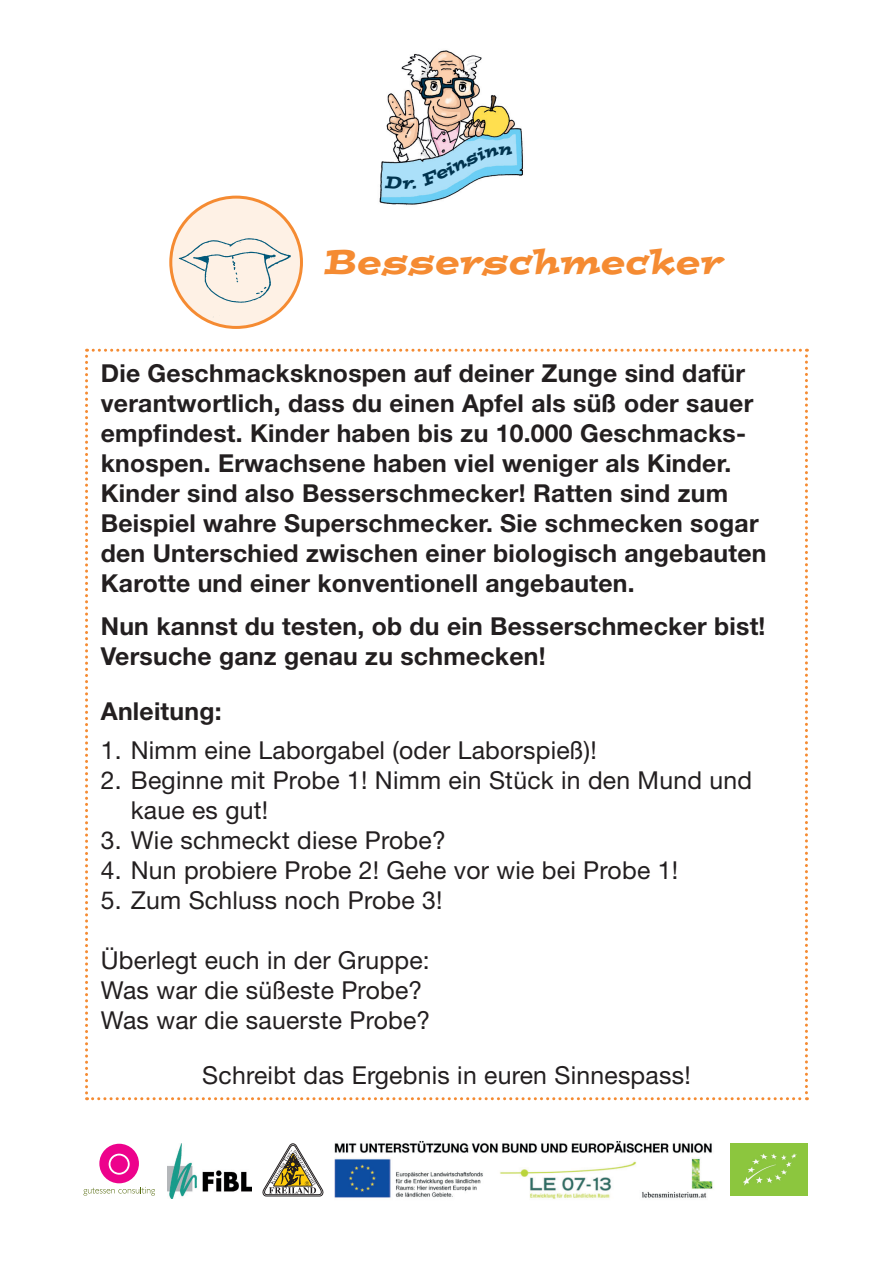
<style>
.page{position:relative;width:893px;height:1263px;background:#fff}
.page>*{position:absolute;margin:0;border:0;box-sizing:border-box;transform-origin:0 0}
.t1{font:italic 34.5px "Postino";letter-spacing:.02em;color:#f58b32}
.t2{font:700 24.75px/30px "Helvetica Neue LT Std";letter-spacing:.01em;color:#231f20}
.t3{font:24.75px/30px "Helvetica Neue LT Std";letter-spacing:.01em;color:#231f20}
</style>
<div class="page">
<img style="left:379px;top:50px;width:144px;height:155px">
<img style="left:319px;top:1141px;width:394px;height:59px">
<svg style="left:83px;top:1144px;width:72px;height:51px"></svg>
<img style="left:730px;top:1144px;width:78px;height:51px">
<img style="left:167px;top:1144px;width:84px;height:54px">
<svg style="left:263px;top:1144px;width:60px;height:52px"></svg>
<svg style="left:85px;top:349px;width:723px;height:751px"></svg>
<div style="left:171px;top:197px;width:130px;height:130px;background:#fef1e5;border-radius:50%"></div>
<img style="left:171px;top:218px;width:130px;height:109px">
<div style="left:169px;top:196px;width:134px;height:133px;border:3px solid #f58b32;border-radius:50%"></div>
<svg style="left:385px;top:146px;width:127px;height:43px"></svg>
<h1 class="t1" style="left:325px;top:239px;width:400px">Besserschmecker</h1>
<p class="t2" style="left:101px;top:358px;width:667px">Die Geschmacksknospen auf deiner Zunge sind dafür verantwortlich, dass du einen Apfel als süß oder sauer empfindest. Kinder haben bis zu 10.000 Geschmacks&shy;knospen. Erwachsene haben viel weniger als Kinder.<br>Kinder sind also Besserschmecker! Ratten sind zum Beispiel wahre Superschmecker. Sie schmecken sogar den Unterschied zwischen einer biologisch angebauten Karotte und einer konventionell angebauten.</p>
<p class="t2" style="left:101px;top:610px;width:666px">Nun kannst du testen, ob du ein Besserschmecker bist!<br>Versuche ganz genau zu schmecken!</p>
<p class="t2" style="left:101px;top:696px;width:122px">Anleitung:</p>
<p class="t3" style="left:101px;top:735px;width:498px">1. Nimm eine Laborgabel (oder Laborspieß)!</p>
<p class="t3" style="left:131px;top:765px;width:623px;text-indent:-30px">2. Beginne mit Probe 1! Nimm ein Stück in den Mund und kaue es gut!</p>
<p class="t3" style="left:101px;top:825px;width:346px">3. Wie schmeckt diese Probe?</p>
<p class="t3" style="left:101px;top:855px;width:579px">4. Nun probiere Probe 2! Gehe vor wie bei Probe 1!</p>
<p class="t3" style="left:101px;top:885px;width:343px">5. Zum Schluss noch Probe 3!</p>
<p class="t3" style="left:101px;top:945px;width:331px">Überlegt euch in der Gruppe:<br>Was war die süßeste Probe?<br>Was war die sauerste Probe?</p>
<p class="t3" style="left:202px;top:1060px;width:490px">Schreibt das Ergebnis in euren Sinnespass!</p>
</div>
